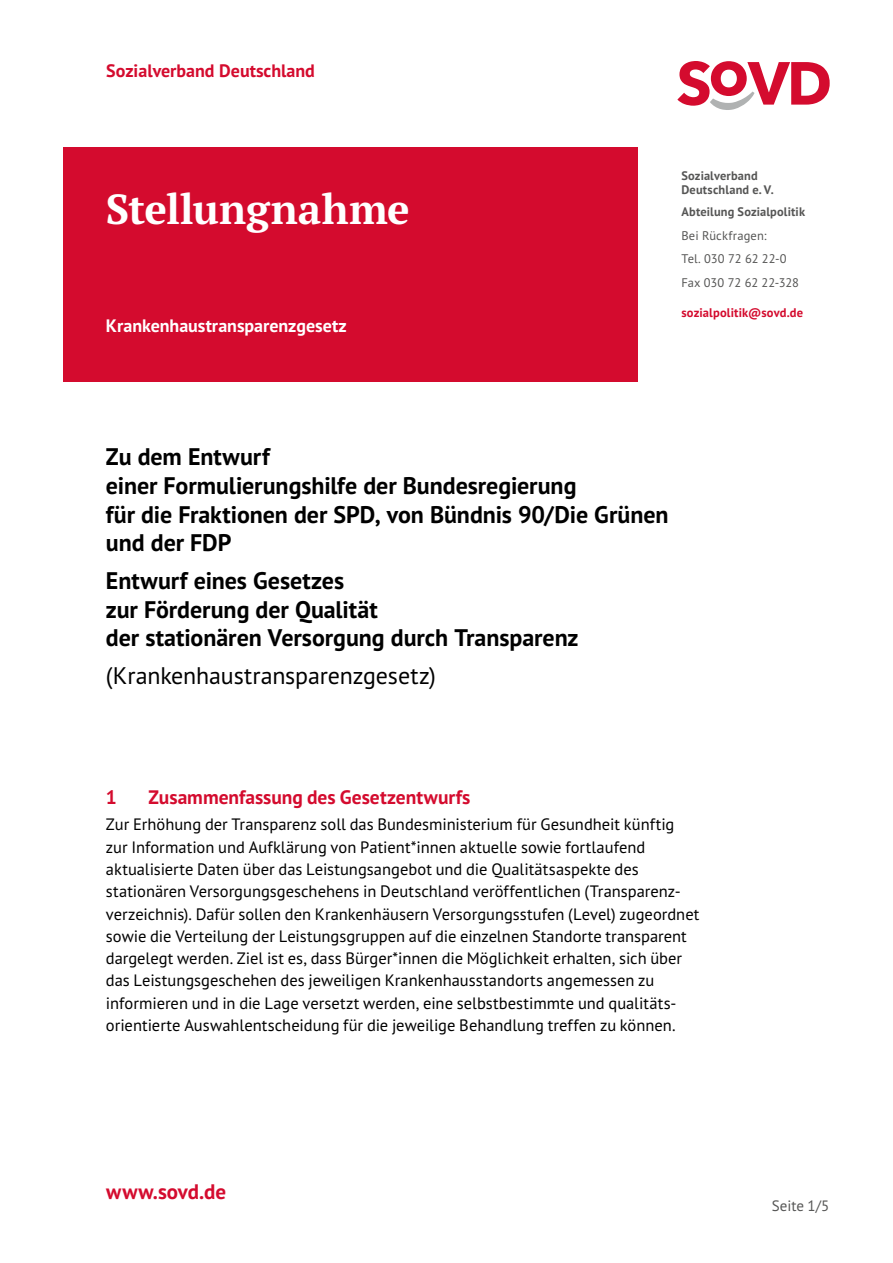
<style>
.page{position:relative;width:893px;height:1263px;background:#fff}
.page>*{position:absolute;margin:0;border:0;box-sizing:border-box;transform-origin:0 0}
.t1{font:700 42px "PT Serif Pro";color:#fff}
.t2{font:700 24px/28.8px "PT Sans Pro";letter-spacing:-.005em;color:#000}
.t3{font:24px "PT Sans Pro";letter-spacing:-.005em;color:#000}
.t4{font:700 21px "PT Sans Pro";color:#d40b2e}
.t5{font:700 19.5px "PT Sans Pro";color:#d40b2e}
.t6{font:700 18px "PT Sans Pro";color:#fff}
.t7{font:700 18px "PT Sans Pro";color:#d40b2e}
.t8{font:16.5px/22.2px "PT Sans Pro";color:#000}
.t9{font:15px "PT Sans Pro";color:#565655}
.t10{font:12.6px "PT Sans Pro";color:#565655}
.t11{font:700 12.6px "PT Sans Pro";letter-spacing:.01em;color:#d40b2e}
.t12{font:700 12.3px/14.9px "PT Sans Pro";letter-spacing:.01em;color:#565655}
</style>
<div class="page">
<div style="left:64px;top:147px;width:574px;height:234px;background:#d40b2e"></div>
<svg style="left:677px;top:61px;width:153px;height:49px"></svg>
<p class="t7" style="left:106px;top:59px;width:210px">Sozialverband Deutschland</p>
<h1 class="t1" style="left:106px;top:181px;width:305px">Stellungnahme</h1>
<p class="t6" style="left:106px;top:313px;width:242px">Krankenhaustransparenzgesetz</p>
<p class="t12" style="left:681px;top:168px;width:94px">Sozialverband<br>Deutschland e. V.</p>
<p class="t12" style="left:681px;top:204px;width:125px">Abteilung Sozialpolitik</p>
<p class="t10" style="left:681px;top:227px;width:87px">Bei Rückfragen:</p>
<p class="t10" style="left:681px;top:251px;width:107px">Tel. 030 72 62 22-0</p>
<p class="t10" style="left:681px;top:274px;width:119px">Fax 030 72 62 22-328</p>
<p class="t11" style="left:681px;top:304px;width:123px">sozialpolitik@sovd.de</p>
<h1 class="t2" style="left:106px;top:442px;width:564px">Zu dem Entwurf<br>einer Formulierungshilfe der Bundesregierung<br>für die Fraktionen der SPD, von Bündnis 90/Die Grünen und der FDP</h1>
<h1 class="t2" style="left:106px;top:565px;width:474px">Entwurf eines Gesetzes<br>zur Förderung der Qualität<br>der stationären Versorgung durch Transparenz</h1>
<p class="t3" style="left:106px;top:660px;width:332px">(Krankenhaustransparenzgesetz)</p>
<h2 class="t5" style="left:106px;top:784px;width:13px">1</h2>
<h2 class="t5" style="left:148px;top:784px;width:324px">Zusammenfassung des Gesetzentwurfs</h2>
<p class="t8" style="left:106px;top:813px;width:595px">Zur Erhöhung der Transparenz soll das Bundesministerium für Gesundheit künftig zur Information und Aufklärung von Patient*innen aktuelle sowie fortlaufend aktualisierte Daten über das Leistungsangebot und die Qualitätsaspekte des stationären Versorgungsgeschehens in Deutschland veröffentlichen (Transparenz&shy;verzeichnis). Dafür sollen den Krankenhäusern Versorgungsstufen (Level) zugeordnet sowie die Verteilung der Leistungsgruppen auf die einzelnen Standorte transparent dargelegt werden. Ziel ist es, dass Bürger*innen die Möglichkeit erhalten, sich über das Leistungsgeschehen des jeweiligen Krankenhausstandorts angemessen zu informieren und in die Lage versetzt werden, eine selbstbestimmte und qualitäts&shy;orientierte Auswahlentscheidung für die jeweilige Behandlung treffen zu können.</p>
<p class="t4" style="left:106px;top:1178px;width:121px">www.sovd.de</p>
<p class="t9" style="left:772px;top:1196px;width:59px">Seite 1/5</p>
</div>
